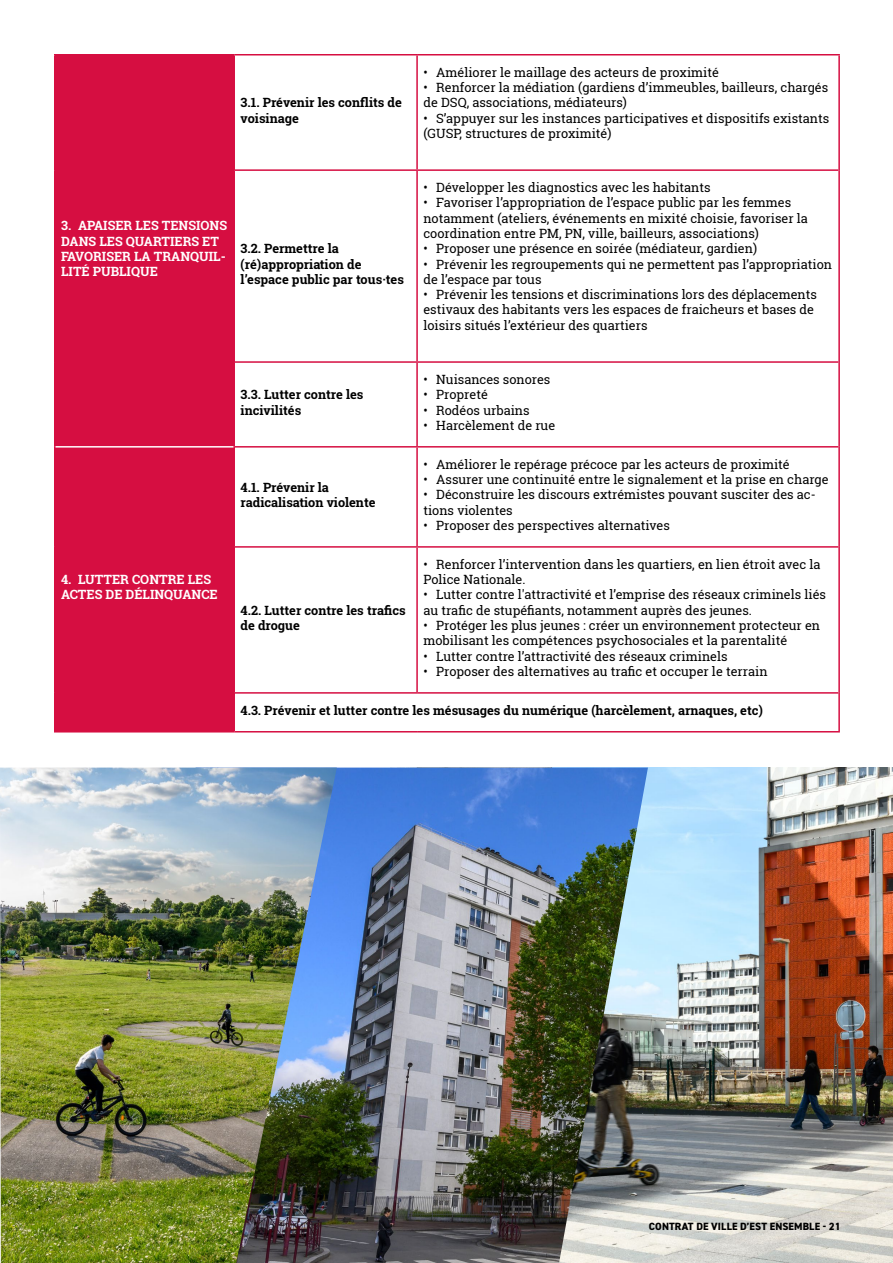
<style>
.page{position:relative;width:893px;height:1263px;background:#fff}
.page>*{position:absolute;margin:0;border:0;box-sizing:border-box;transform-origin:0 0}
.t1{font:12.75px/15.3px "Roboto Slab";color:#000}
.t2{font:700 12.75px/15.3px "Roboto Slab";color:#000}
.t3{font:700 12.75px/15.3px "Roboto Slab";color:#fff}
.t4{font:800 10.5px "DIN2014";letter-spacing:.01em;color:#000}
</style>
<div class="page">
<img style="left:648px;top:767px;width:245px;height:496px">
<img style="left:337px;top:767px;width:311px;height:496px">
<div style="left:56px;top:56px;width:177px;height:675px;background:#d60e41"></div>
<hr style="left:54px;top:447px;width:2px;height:100px;background:#d60e41">
<hr style="left:54px;top:547px;width:2px;height:146px;background:#d60e41">
<hr style="left:54px;top:693px;width:2px;height:38px;background:#d60e41">
<hr style="left:416px;top:55px;width:2px;height:114px;background:#d60e41">
<hr style="left:838px;top:55px;width:2px;height:115px;background:#d60e41">
<hr style="left:416px;top:171px;width:2px;height:190px;background:#d60e41">
<hr style="left:838px;top:170px;width:2px;height:192px;background:#d60e41">
<hr style="left:416px;top:363px;width:2px;height:83px;background:#d60e41">
<hr style="left:838px;top:362px;width:2px;height:85px;background:#d60e41">
<hr style="left:233px;top:447px;width:2px;height:100px;background:#d60e41">
<hr style="left:233px;top:547px;width:2px;height:146px;background:#d60e41">
<hr style="left:233px;top:693px;width:2px;height:38px;background:#d60e41">
<hr style="left:416px;top:448px;width:2px;height:98px;background:#d60e41">
<hr style="left:838px;top:447px;width:2px;height:100px;background:#d60e41">
<hr style="left:416px;top:548px;width:2px;height:144px;background:#d60e41">
<hr style="left:838px;top:547px;width:2px;height:146px;background:#d60e41">
<hr style="left:838px;top:693px;width:2px;height:38px;background:#d60e41">
<hr style="left:234px;top:54px;width:183px;height:2px;background:#d60e41">
<hr style="left:417px;top:54px;width:423px;height:2px;background:#d60e41">
<hr style="left:235px;top:169px;width:182px;height:2px;background:#d60e41">
<hr style="left:417px;top:169px;width:421px;height:2px;background:#d60e41">
<hr style="left:235px;top:361px;width:182px;height:2px;background:#d60e41">
<hr style="left:417px;top:361px;width:421px;height:2px;background:#d60e41">
<hr style="left:235px;top:446px;width:182px;height:2px;background:#d60e41">
<hr style="left:417px;top:446px;width:421px;height:2px;background:#d60e41">
<hr style="left:54px;top:731px;width:180px;height:1px;background:#d60e41">
<hr style="left:235px;top:546px;width:182px;height:2px;background:#d60e41">
<hr style="left:417px;top:546px;width:421px;height:2px;background:#d60e41">
<hr style="left:235px;top:692px;width:182px;height:2px;background:#d60e41">
<hr style="left:417px;top:692px;width:421px;height:2px;background:#d60e41">
<hr style="left:234px;top:731px;width:183px;height:1px;background:#d60e41">
<hr style="left:417px;top:731px;width:423px;height:1px;background:#d60e41">
<hr style="left:54px;top:54px;width:180px;height:2px;background:#d60e41">
<hr style="left:54px;top:55px;width:2px;height:115px;background:#d60e41">
<hr style="left:233px;top:55px;width:2px;height:115px;background:#d60e41">
<hr style="left:54px;top:170px;width:2px;height:192px;background:#d60e41">
<hr style="left:233px;top:170px;width:2px;height:192px;background:#d60e41">
<hr style="left:54px;top:362px;width:2px;height:85px;background:#d60e41">
<hr style="left:233px;top:362px;width:2px;height:85px;background:#d60e41">
<hr style="left:56px;top:446px;width:177px;height:2px;background:#fff">
<img style="left:0;top:767px;width:337px;height:496px">
<p class="t2" style="left:241px;top:95px;width:163px">3.1. Prévenir les conflits de voisinage</p>
<p class="t3" style="left:61px;top:218px;width:168px">3. APAISER LES TENSIONS<br>DANS LES QUARTIERS ET<br>FAVORISER LA TRANQUIL-<br>LITÉ PUBLIQUE</p>
<p class="t2" style="left:241px;top:241px;width:165px">3.2. Permettre la (ré)appropriation de l’espace public par tous·tes</p>
<p class="t1" style="left:423px;top:64px;width:297px">• Améliorer le maillage des acteurs de proximité</p>
<p class="t1" style="left:423px;top:79px;width:406px">• Renforcer la médiation (gardiens d’immeubles, bailleurs, chargés de DSQ, associations, médiateurs)</p>
<p class="t1" style="left:423px;top:110px;width:407px">• S’appuyer sur les instances participatives et dispositifs existants (GUSP, structures de proximité)</p>
<p class="t1" style="left:423px;top:180px;width:289px">• Développer les diagnostics avec les habitants</p>
<p class="t1" style="left:423px;top:195px;width:386px">• Favoriser l’appropriation de l’espace public par les femmes notamment (ateliers, événements en mixité choisie, favoriser la coordination entre PM, PN, ville, bailleurs, associations)</p>
<p class="t1" style="left:423px;top:241px;width:335px">• Proposer une présence en soirée (médiateur, gardien)</p>
<p class="t1" style="left:423px;top:256px;width:410px">• Prévenir les regroupements qui ne permettent pas l’appropriation de l’espace par tous</p>
<p class="t1" style="left:423px;top:287px;width:395px">• Prévenir les tensions et discriminations lors des déplacements estivaux des habitants vers les espaces de fraicheurs et bases de loisirs situés l’extérieur des quartiers</p>
<p class="t3" style="left:61px;top:572px;width:158px">4. LUTTER CONTRE LES<br>ACTES DE DÉLINQUANCE</p>
<p class="t2" style="left:241px;top:387px;width:124px">3.3. Lutter contre les incivilités</p>
<p class="t2" style="left:241px;top:479px;width:137px">4.1. Prévenir la radicalisation violente</p>
<p class="t1" style="left:423px;top:371px;width:128px">• Nuisances sonores</p>
<p class="t1" style="left:423px;top:387px;width:66px">• Propreté</p>
<p class="t1" style="left:423px;top:402px;width:108px">• Rodéos urbains</p>
<p class="t1" style="left:423px;top:417px;width:133px">• Harcèlement de rue</p>
<p class="t1" style="left:423px;top:456px;width:368px">• Améliorer le repérage précoce par les acteurs de proximité</p>
<p class="t1" style="left:423px;top:472px;width:407px">• Assurer une continuité entre le signalement et la prise en charge</p>
<p class="t1" style="left:423px;top:487px;width:394px">• Déconstruire les discours extrémistes pouvant susciter des ac&shy;tions violentes</p>
<p class="t1" style="left:423px;top:517px;width:248px">• Proposer des perspectives alternatives</p>
<p class="t1" style="left:423px;top:556px;width:398px">• Renforcer l’intervention dans les quartiers, en lien étroit avec la<br>Police Nationale.</p>
<p class="t1" style="left:423px;top:587px;width:404px">• Lutter contre l'attractivité et l’emprise des réseaux criminels liés au trafic de stupéfiants, notamment auprès des jeunes.</p>
<p class="t1" style="left:423px;top:617px;width:398px">• Protéger les plus jeunes : créer un environnement protecteur en mobilisant les compétences psychosociales et la parentalité</p>
<p class="t1" style="left:423px;top:648px;width:306px">• Lutter contre l’attractivité des réseaux criminels</p>
<p class="t1" style="left:423px;top:663px;width:346px">• Proposer des alternatives au trafic et occuper le terrain</p>
<p class="t2" style="left:241px;top:702px;width:524px">4.3. Prévenir et lutter contre les mésusages du numérique (harcèlement, arnaques, etc)</p>
<p class="t2" style="left:241px;top:602px;width:167px">4.2. Lutter contre les trafics de drogue</p>
<p class="t4" style="left:649px;top:1219px;width:193px">CONTRAT DE VILLE D’EST ENSEMBLE - 21</p>
</div>
